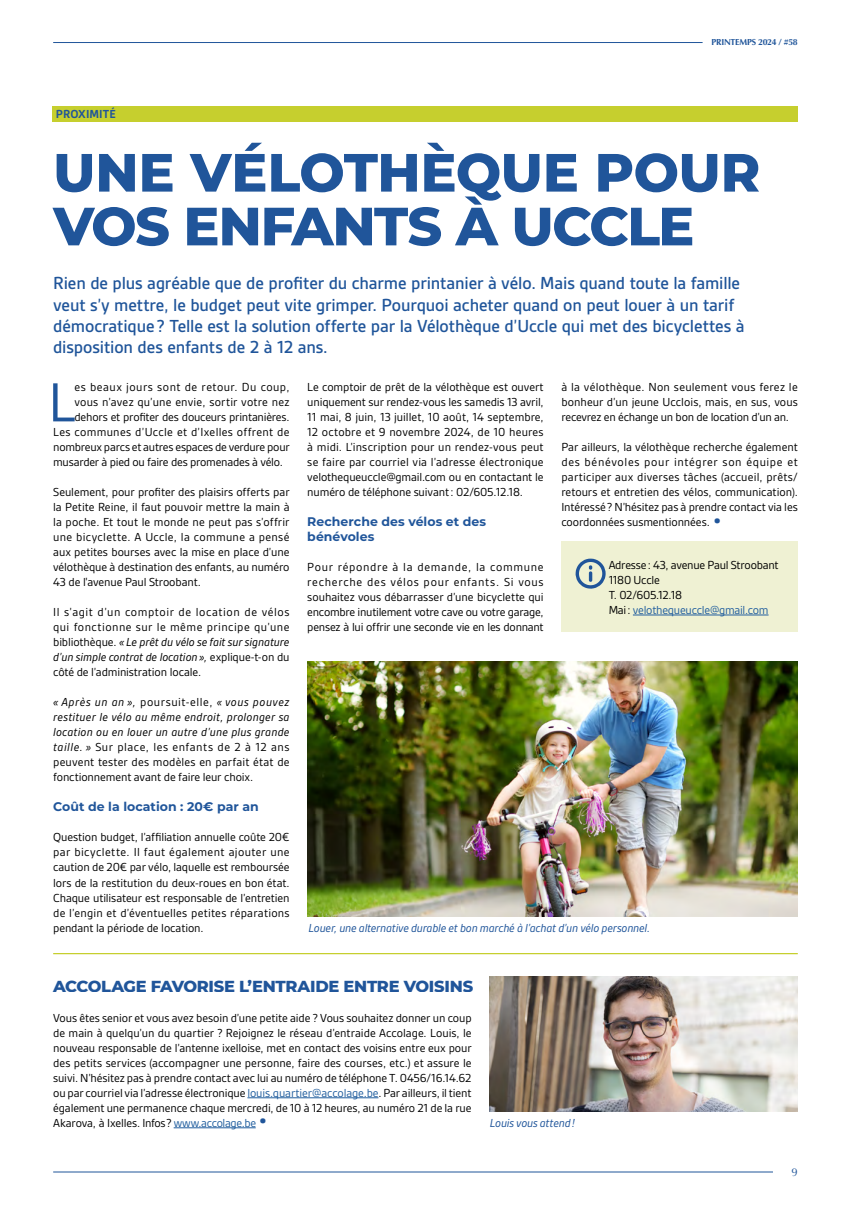
<style>
.page{position:relative;width:851px;height:1205px;background:#fff}
.page>*{position:absolute;margin:0;border:0;box-sizing:border-box;transform-origin:0 0}
.Body{font:59.12px "Gesta";color:#20559a}
.t1{font:800 53.75px/53.8px "Montserrat";letter-spacing:-.015em;color:#20559a}
.Chapeau_Article{font:500 18.75px/21.2px "Gesta";letter-spacing:-.005em;color:#20559a}
.t2{font:800 16.25px "Montserrat";letter-spacing:-.015em;color:#20559a}
.Body-2{font:12.5px/15px "Gesta";letter-spacing:-.01em;color:#000;text-align:justify}
.Titre_body{font:12.5px/15px "Gesta";letter-spacing:-.02em;color:#000}
.Légende{font:italic 12.5px "Gesta";letter-spacing:-.02em;color:#20559a}
.Titre_body-2{font:700 12.5px/15px "Montserrat";letter-spacing:.005em;color:#20559a}
.Body-3{font:12.5px "Gesta";letter-spacing:.025em;color:#000}
.Body-4{font:12.5px "Gesta";letter-spacing:.015em;color:#000}
.Body-5{font:12.5px "Gesta";letter-spacing:.035em;color:#000}
.Tetière{font:700 12.5px "Gesta";letter-spacing:.005em;color:#20559a}
.t3{font:11.25px "Optima";color:#20559a}
.t4{font:700 8.75px "Optima";letter-spacing:-.025em;color:#20559a}
.s1{font-size:25px;color:#20559a}
.s2{font-style:italic}
.s3{color:#215e9e}
</style>
<div class="page">
<hr style="left:53px;top:42px;width:649px;height:1px;background:#20559a">
<hr style="left:53px;top:1171px;width:719px;height:1px;background:#20559a">
<div style="left:52px;top:106px;width:745px;height:15px;background:#c6cf2e"></div>
<img style="left:307px;top:661px;width:490px;height:255px">
<img style="left:490px;top:976px;width:307px;height:135px">
<div style="left:561px;top:541px;width:236px;height:90px;background:#eff1d3"></div>
<hr style="left:632px;top:615px;width:136px;height:1px;background:#215e9e">
<svg style="left:575px;top:558px;width:30px;height:31px"></svg>
<hr style="left:247px;top:1097px;width:131px;height:1px;background:#215e9e">
<hr style="left:174px;top:1127px;width:82px;height:1px;background:#215e9e">
<hr style="left:53px;top:953px;width:744px;height:1px;background:#c6cf2e">
<p class="Tetière" style="left:56px;top:107px;width:61px">PROXIMITÉ</p>
<p class="t4" style="left:711px;top:37px;width:88px">PRINTEMPS 2024 / #58</p>
<h2 class="t1" style="left:53px;top:143px;width:708px">UNE VÉLOTHÈQUE POUR<br>VOS ENFANTS À UCCLE</h2>
<p class="Chapeau_Article" style="left:53px;top:273px;width:693px">Rien de plus agréable que de profiter du charme printanier à vélo. Mais quand toute la famille veut s’y mettre, le budget peut vite grimper. Pourquoi acheter quand on peut louer à un tarif démocratique ? Telle est la solution offerte par la Vélothèque d’Uccle qui met des bicyclettes à disposition des enfants de 2 à 12 ans.</p>
<p class="Body" style="left:48px;top:369px;width:29px">L</p>
<p class="Body-5" style="left:74px;top:380px;width:216px">es beaux jours sont de retour. Du coup,</p>
<p class="Body-2" style="left:307px;top:380px;width:238px">Le comptoir de prêt de la vélothèque est ouvert uniquement sur rendez-vous les samedis 13 avril, 11 mai, 8 juin, 13 juillet, 10 août, 14 septembre, 12 octobre et 9 novembre 2024, de 10 heures à midi. L’inscription pour un rendez-vous peut se faire par courriel via l’adresse électronique velothequeuccle@gmail.com ou en contactant le numéro de téléphone suivant: 02/605.12.18.</p>
<p class="Titre_body-2" style="left:307px;top:514px;width:180px">Recherche des vélos et des bénévoles</p>
<p class="Body-2" style="left:307px;top:560px;width:238px">Pour répondre à la demande, la commune recherche des vélos pour enfants. Si vous souhaitez vous débarrasser d’une bicyclette qui encombre inutilement votre cave ou votre garage, pensez à lui offrir une seconde vie en les donnant</p>
<p class="Body-2" style="left:561px;top:380px;width:238px">à la vélothèque. Non seulement vous ferez le bonheur d’un jeune Ucclois, mais, en sus, vous recevrez en échange un bon de location d’un an.</p>
<p class="Body-2" style="left:561px;top:440px;width:238px">Par ailleurs, la vélothèque recherche également des bénévoles pour intégrer son équipe et participer aux diverses tâches (accueil, prêts/ retours et entretien des vélos, communication).<br>Intéressé? N’hésitez pas à prendre contact via les coordonnées susmentionnées. <span class="s1">•</span></p>
<p class="Body-4" style="left:74px;top:395px;width:216px">vous n’avez qu’une envie, sortir votre nez</p>
<p class="Body-2" style="left:74px;top:410px;width:216px">dehors et profiter des douceurs printanières.</p>
<p class="Body-3" style="left:53px;top:425px;width:238px">Les communes d’Uccle et d’Ixelles offrent de</p>
<p class="Body-2" style="left:53px;top:440px;width:238px">nombreux parcs et autres espaces de verdure pour</p>
<p class="Body-2" style="left:53px;top:455px;width:231px">musarder à pied ou faire des promenades à vélo.</p>
<p class="Body-2" style="left:53px;top:485px;width:238px">Seulement, pour profiter des plaisirs offerts par la Petite Reine, il faut pouvoir mettre la main à la poche. Et tout le monde ne peut pas s’offrir une bicyclette. A Uccle, la commune a pensé aux petites bourses avec la mise en place d’une vélothèque à destination des enfants, au numéro 43 de l'avenue Paul Stroobant.</p>
<p class="Body-2" style="left:53px;top:605px;width:238px">Il s’agit d’un comptoir de location de vélos qui fonctionne sur le même principe qu’une bibliothèque. <span class="s2">«Le prêt du vélo se fait sur signature d’un simple contrat de location»,</span> explique-t-on du côté de l’administration locale.</p>
<p class="Body-2" style="left:53px;top:695px;width:238px"><span class="s2">« Après un an »,</span> poursuit-elle, <span class="s2">« vous pouvez restituer le vélo au même endroit, prolonger sa location ou en louer un autre d’une plus grande taille. »</span> Sur place, les enfants de 2 à 12 ans peuvent tester des modèles en parfait état de fonctionnement avant de faire leur choix.</p>
<p class="Titre_body-2" style="left:53px;top:799px;width:207px">Coût de la location : 20€ par an</p>
<p class="Body-2" style="left:53px;top:830px;width:238px">Question budget, l’affiliation annuelle coûte 20€ par bicyclette. Il faut également ajouter une caution de 20€ par vélo, laquelle est remboursée lors de la restitution du deux-roues en bon état.<br>Chaque utilisateur est responsable de l’entretien de l’engin et d’éventuelles petites réparations pendant la période de location.</p>
<p class="Titre_body" style="left:608px;top:557px;width:171px">Adresse: 43, avenue Paul Stroobant<br>1180 Uccle<br>T. 02/605.12.18<br>Mai: <span class="s3">velothequeuccle@gmail.com</span></p>
<p class="Légende" style="left:308px;top:921px;width:343px">Louer, une alternative durable et bon marché à l’achat d’un vélo personnel.</p>
<h3 class="t2" style="left:53px;top:974px;width:421px">ACCOLAGE FAVORISE L’ENTRAIDE ENTRE VOISINS</h3>
<p class="Body-2" style="left:53px;top:1010px;width:420px">Vous êtes senior et vous avez besoin d’une petite aide ? Vous souhaitez donner un coup de main à quelqu’un du quartier ? Rejoignez le réseau d’entraide Accolage. Louis, le nouveau responsable de l’antenne ixelloise, met en contact des voisins entre eux pour des petits services (accompagner une personne, faire des courses, etc.) et assure le suivi. N’hésitez pas à prendre contact avec lui au numéro de téléphone T. 0456/16.14.62 ou par courriel via l’adresse électronique <span class="s3">louis.quartier@accolage.be</span>. Par ailleurs, il tient également une permanence chaque mercredi, de 10 à 12 heures, au numéro 21 de la rue Akarova, à Ixelles. Infos? <span class="s3">www.accolage.be</span> <span class="s1">•</span></p>
<p class="Légende" style="left:490px;top:1115px;width:87px">Louis vous attend!</p>
<p class="t3" style="left:791px;top:1166px;width:8px">9</p>
</div>
